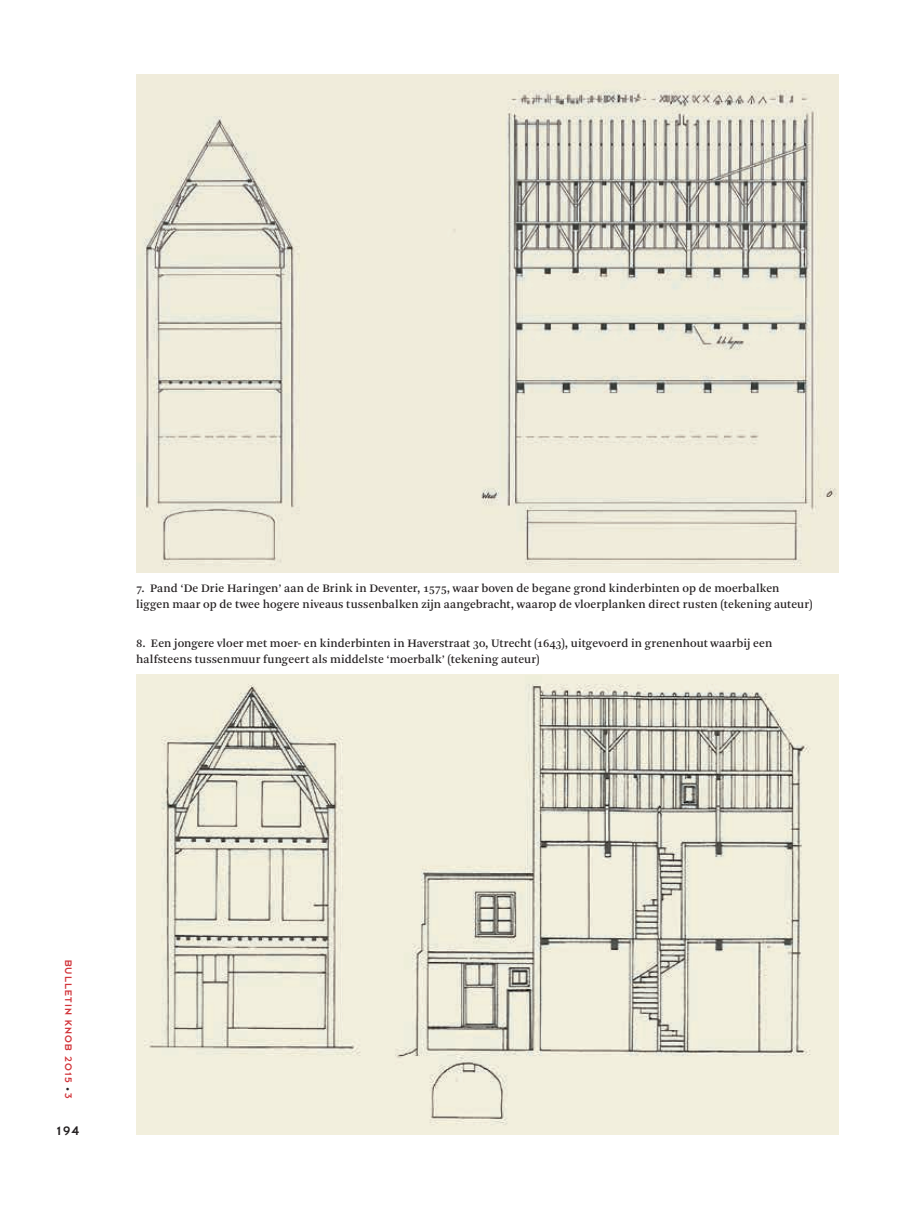
<style>
.page{position:relative;width:902px;height:1212px;background:#fff}
.page>*{position:absolute;margin:0;border:0;box-sizing:border-box;transform-origin:0 0}
.t1{font:13.5px "Dessau Pro";color:#231f20}
.t2{font:12px/15.8px "Arnhem Pro";letter-spacing:.01em;color:#231f20}
.t3{font:10.5px "Dessau Pro";letter-spacing:.11em;color:#d2343a}
.s1{font-size:8.25px;color:#231f20}
</style>
<div class="page">
<img style="left:136px;top:74px;width:702px;height:498px">
<img style="left:136px;top:674px;width:702px;height:461px">
<p class="t2" style="left:136px;top:580px;width:678px">7. Pand ‘De Drie Haringen’ aan de Brink in Deventer, 1575, waar boven de begane grond kinderbinten op de moerbalken liggen maar op de twee hogere niveaus tussenbalken zijn aangebracht, waarop de vloerplanken direct rusten (tekening auteur)</p>
<p class="t2" style="left:136px;top:636px;width:637px">8. Een jongere vloer met moer- en kinderbinten in Haverstraat 30, Utrecht (1643), uitgevoerd in grenenhout waarbij een halfsteens tussenmuur fungeert als middelste ‘moerbalk’ (tekening auteur)</p>
<p class="t3" style="left:74px;top:959px;width:141px;rotate:90deg">BULLETIN KNOB 2015 <span class="s1">•</span> 3</p>
<p class="t1" style="left:57px;top:1123px;width:24px">194</p>
</div>
